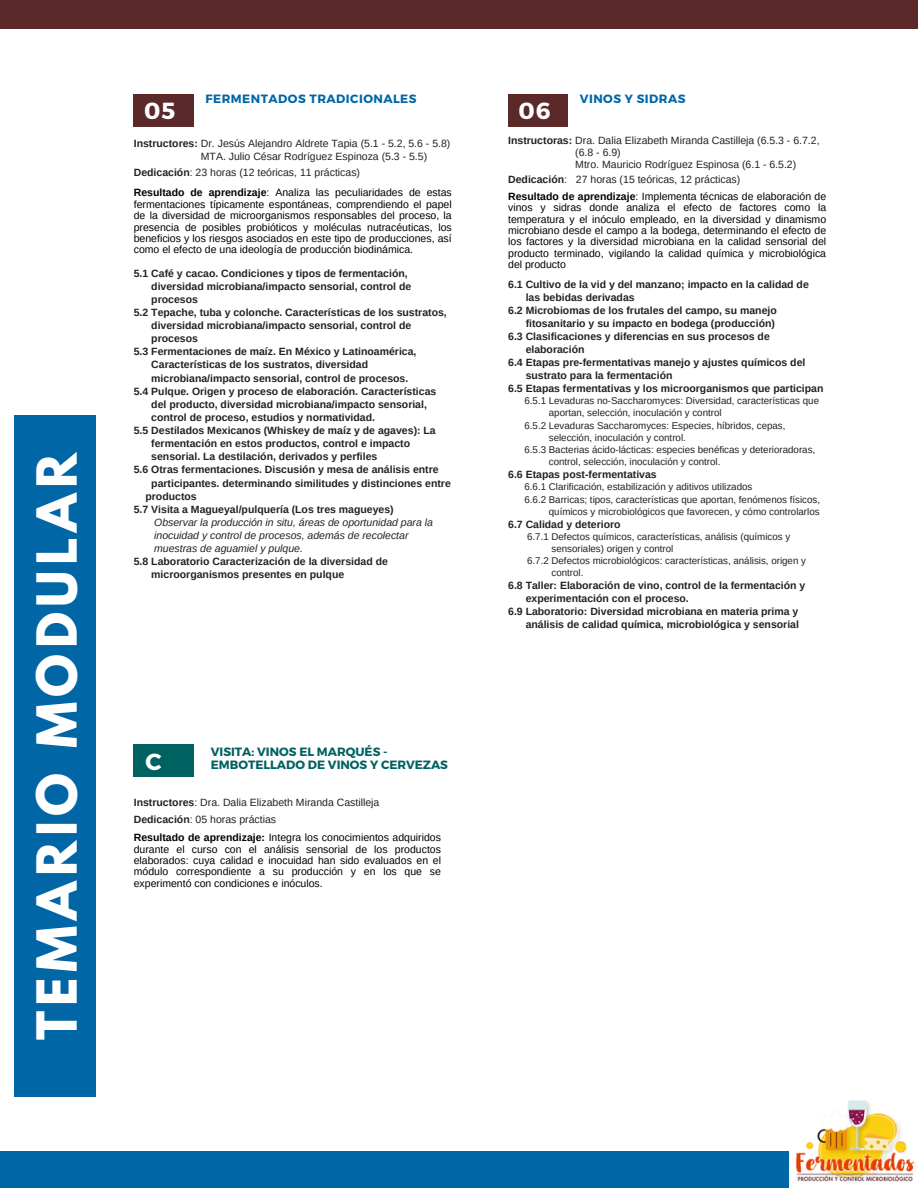
<style>
.page{position:relative;width:918px;height:1188px;background:#fff}
.page>*{position:absolute;margin:0;border:0;box-sizing:border-box;transform-origin:0 0}
.t1{font:700 48.9px "League Spartan";letter-spacing:.11em;color:#fff}
.t2{font:700 23.25px "Montserrat";color:#fff}
.t3{font:700 12px/13px "Montserrat";color:#006161}
.t4{font:700 12px "Montserrat";letter-spacing:.04em;color:#0066a6}
.t5{font:700 10.5px "Arimo";color:#222}
.t6{font:10.5px/11.4px "Arimo";color:#000;text-align:justify}
.t7{font:10.5px "Arimo";color:#222}
.t8{font:italic 10.5px "Arimo";color:#222}
.t9{font:9.75px "Arimo";color:#222}
.s1{font-weight:700}
</style>
<div class="page">
<div style="left:0;top:0;width:918px;height:28px;background:#5b292a"></div>
<div style="left:14px;top:415px;width:81px;height:682px;background:#0066a6"></div>
<div style="left:134px;top:95px;width:59px;height:31px;background:#5b292a"></div>
<div style="left:0;top:1151px;width:918px;height:37px;background:#0066a6"></div>
<img style="left:789px;top:1100px;width:129px;height:88px">
<div style="left:508px;top:95px;width:60px;height:31px;background:#5b292a"></div>
<div style="left:134px;top:745px;width:59px;height:31px;background:#006161"></div>
<p class="t1" style="left:33px;top:1040px;width:590px;rotate:-90deg">TEMARIO MODULAR</p>
<p class="t2" style="left:144px;top:96px;width:33px">05</p>
<p class="t4" style="left:205px;top:91px;width:213px">FERMENTADOS TRADICIONALES</p>
<p class="t7" style="left:134px;top:138px;width:318px"><span class="s1">Instructores:</span> Dr. Jesús Alejandro Aldrete Tapia (5.1 - 5.2, 5.6 - 5.8)</p>
<p class="t7" style="left:201px;top:150px;width:228px">MTA. Julio César Rodríguez Espinoza (5.3 - 5.5)</p>
<p class="t7" style="left:134px;top:166px;width:228px"><span class="s1">Dedicación</span>: 23 horas (12 teóricas, 11 prácticas)</p>
<p class="t6" style="left:134px;top:187px;width:319px"><span class="s1">Resultado de aprendizaje</span>: Analiza las peculiaridades de estas fermentaciones típicamente espontáneas, comprendiendo el papel de la diversidad de microorganismos responsables del proceso, la presencia de posibles probióticos y moléculas nutracéuticas, los beneficios y los riesgos asociados en este tipo de producciones, así como el efecto de una ideología de producción biodinámica.</p>
<p class="t5" style="left:134px;top:267px;width:275px">5.1 Café y cacao. Condiciones y tipos de fermentación,</p>
<p class="t5" style="left:151px;top:280px;width:261px">diversidad microbiana/impacto sensorial, control de</p>
<p class="t5" style="left:151px;top:293px;width:48px">procesos</p>
<p class="t5" style="left:134px;top:306px;width:315px">5.2 Tepache, tuba y colonche. Características de los sustratos,</p>
<p class="t5" style="left:151px;top:320px;width:261px">diversidad microbiana/impacto sensorial, control de</p>
<p class="t5" style="left:151px;top:333px;width:48px">procesos</p>
<p class="t5" style="left:134px;top:346px;width:284px">5.3 Fermentaciones de maíz. En México y Latinoamérica,</p>
<p class="t5" style="left:151px;top:359px;width:218px">Características de los sustratos, diversidad</p>
<p class="t5" style="left:151px;top:372px;width:259px">microbiana/impacto sensorial, control de procesos.</p>
<p class="t5" style="left:134px;top:385px;width:304px">5.4 Pulque. Origen y proceso de elaboración. Características</p>
<p class="t5" style="left:151px;top:398px;width:277px">del producto, diversidad microbiana/impacto sensorial,</p>
<p class="t5" style="left:151px;top:411px;width:225px">control de proceso, estudios y normatividad.</p>
<p class="t5" style="left:134px;top:425px;width:304px">5.5 Destilados Mexicanos (Whiskey de maíz y de agaves): La</p>
<p class="t5" style="left:151px;top:438px;width:260px">fermentación en estos productos, control e impacto</p>
<p class="t5" style="left:151px;top:451px;width:228px">sensorial. La destilación, derivados y perfiles</p>
<p class="t5" style="left:134px;top:464px;width:306px">5.6 Otras fermentaciones. Discusión y mesa de análisis entre</p>
<p class="t5" style="left:151px;top:477px;width:301px">participantes. determinando similitudes y distinciones entre</p>
<p class="t5" style="left:145px;top:490px;width:53px">productos</p>
<p class="t5" style="left:134px;top:503px;width:262px">5.7 Visita a Magueyal/pulquería (Los tres magueyes)</p>
<p class="t8" style="left:154px;top:516px;width:280px">Observar la producción in situ, áreas de oportunidad para la</p>
<p class="t8" style="left:154px;top:530px;width:256px">inocuidad y control de procesos, además de recolectar</p>
<p class="t8" style="left:154px;top:543px;width:150px">muestras de aguamiel y pulque.</p>
<p class="t5" style="left:134px;top:556px;width:256px">5.8 Laboratorio Caracterización de la diversidad de</p>
<p class="t5" style="left:151px;top:569px;width:194px">microorganismos presentes en pulque</p>
<p class="t3" style="left:211px;top:744px;width:239px">VISITA: VINOS EL MARQUÉS -<br>EMBOTELLADO DE VINOS Y CERVEZAS</p>
<p class="t2" style="left:146px;top:746px;width:18px">C</p>
<p class="t7" style="left:134px;top:797px;width:247px"><span class="s1">Instructores</span>: Dra. Dalia Elizabeth Miranda Castilleja</p>
<p class="t7" style="left:134px;top:814px;width:144px"><span class="s1">Dedicación</span>: 05 horas práctias</p>
<p class="t6" style="left:134px;top:832px;width:309px"><span class="s1">Resultado de aprendizaje:</span> Integra los conocimientos adquiridos durante el curso con el análisis sensorial de los productos elaborados: cuya calidad e inocuidad han sido evaluados en el módulo correspondiente a su producción y en los que se experimentó con condiciones e inóculos.</p>
<p class="t4" style="left:580px;top:91px;width:107px">VINOS Y SIDRAS</p>
<p class="t2" style="left:519px;top:96px;width:34px">06</p>
<p class="t7" style="left:508px;top:134px;width:313px"><span class="s1">Instructoras:</span> Dra. Dalia Elizabeth Miranda Castilleja (6.5.3 - 6.7.2,</p>
<p class="t7" style="left:575px;top:146px;width:47px">(6.8 - 6.9)</p>
<p class="t7" style="left:575px;top:159px;width:223px">Mtro. Mauricio Rodríguez Espinosa (6.1 - 6.5.2)</p>
<p class="t7" style="left:508px;top:173px;width:234px"><span class="s1">Dedicación</span>: 27 horas (15 teóricas, 12 prácticas)</p>
<p class="t6" style="left:508px;top:190px;width:319px"><span class="s1">Resultado de aprendizaje</span>: Implementa técnicas de elaboración de vinos y sidras donde analiza el efecto de factores como la temperatura y el inóculo empleado, en la diversidad y dinamismo microbiano desde el campo a la bodega, determinando el efecto de los factores y la diversidad microbiana en la calidad sensorial del producto terminado, vigilando la calidad química y microbiológica del producto</p>
<p class="t5" style="left:508px;top:279px;width:302px">6.1 Cultivo de la vid y del manzano; impacto en la calidad de</p>
<p class="t5" style="left:526px;top:292px;width:111px">las bebidas derivadas</p>
<p class="t5" style="left:508px;top:305px;width:270px">6.2 Microbiomas de los frutales del campo, su manejo</p>
<p class="t5" style="left:526px;top:318px;width:251px">fitosanitario y su impacto en bodega (producción)</p>
<p class="t5" style="left:508px;top:331px;width:263px">6.3 Clasificaciones y diferencias en sus procesos de</p>
<p class="t5" style="left:526px;top:344px;width:60px">elaboración</p>
<p class="t5" style="left:508px;top:357px;width:299px">6.4 Etapas pre-fermentativas manejo y ajustes químicos del</p>
<p class="t5" style="left:526px;top:370px;width:148px">sustrato para la fermentación</p>
<p class="t5" style="left:508px;top:383px;width:317px">6.5 Etapas fermentativas y los microorganismos que participan</p>
<p class="t9" style="left:524px;top:395px;width:296px">6.5.1 Levaduras no-Saccharomyces: Diversidad, características que</p>
<p class="t9" style="left:549px;top:408px;width:174px">aportan, selección, inoculación y control</p>
<p class="t9" style="left:524px;top:420px;width:263px">6.5.2 Levaduras Saccharomyces: Especies, híbridos, cepas,</p>
<p class="t9" style="left:549px;top:432px;width:139px">selección, inoculación y control.</p>
<p class="t9" style="left:524px;top:444px;width:292px">6.5.3 Bacterias ácido-lácticas: especies benéficas y deterioradoras,</p>
<p class="t9" style="left:549px;top:456px;width:173px">control, selección, inoculación y control.</p>
<p class="t5" style="left:508px;top:469px;width:150px">6.6 Etapas post-fermentativas</p>
<p class="t9" style="left:524px;top:482px;width:230px">6.6.1 Clarificación, estabilización y aditivos utilizados</p>
<p class="t9" style="left:524px;top:494px;width:297px">6.6.2 Barricas; tipos, características que aportan, fenómenos físicos,</p>
<p class="t9" style="left:549px;top:506px;width:272px">químicos y microbiológicos que favorecen, y cómo controlarlos</p>
<p class="t5" style="left:508px;top:518px;width:114px">6.7 Calidad y deterioro</p>
<p class="t9" style="left:527px;top:531px;width:265px">6.7.1 Defectos químicos, características, análisis (químicos y</p>
<p class="t9" style="left:552px;top:543px;width:123px">sensoriales) origen y control</p>
<p class="t9" style="left:527px;top:555px;width:280px">6.7.2 Defectos microbiológicos: características, análisis, origen y</p>
<p class="t9" style="left:552px;top:568px;width:33px">control.</p>
<p class="t5" style="left:508px;top:580px;width:299px">6.8 Taller: Elaboración de vino, control de la fermentación y</p>
<p class="t5" style="left:526px;top:593px;width:165px">experimentación con el proceso.</p>
<p class="t5" style="left:508px;top:606px;width:292px">6.9 Laboratorio: Diversidad microbiana en materia prima y</p>
<p class="t5" style="left:526px;top:619px;width:275px">análisis de calidad química, microbiológica y sensorial</p>
</div>
